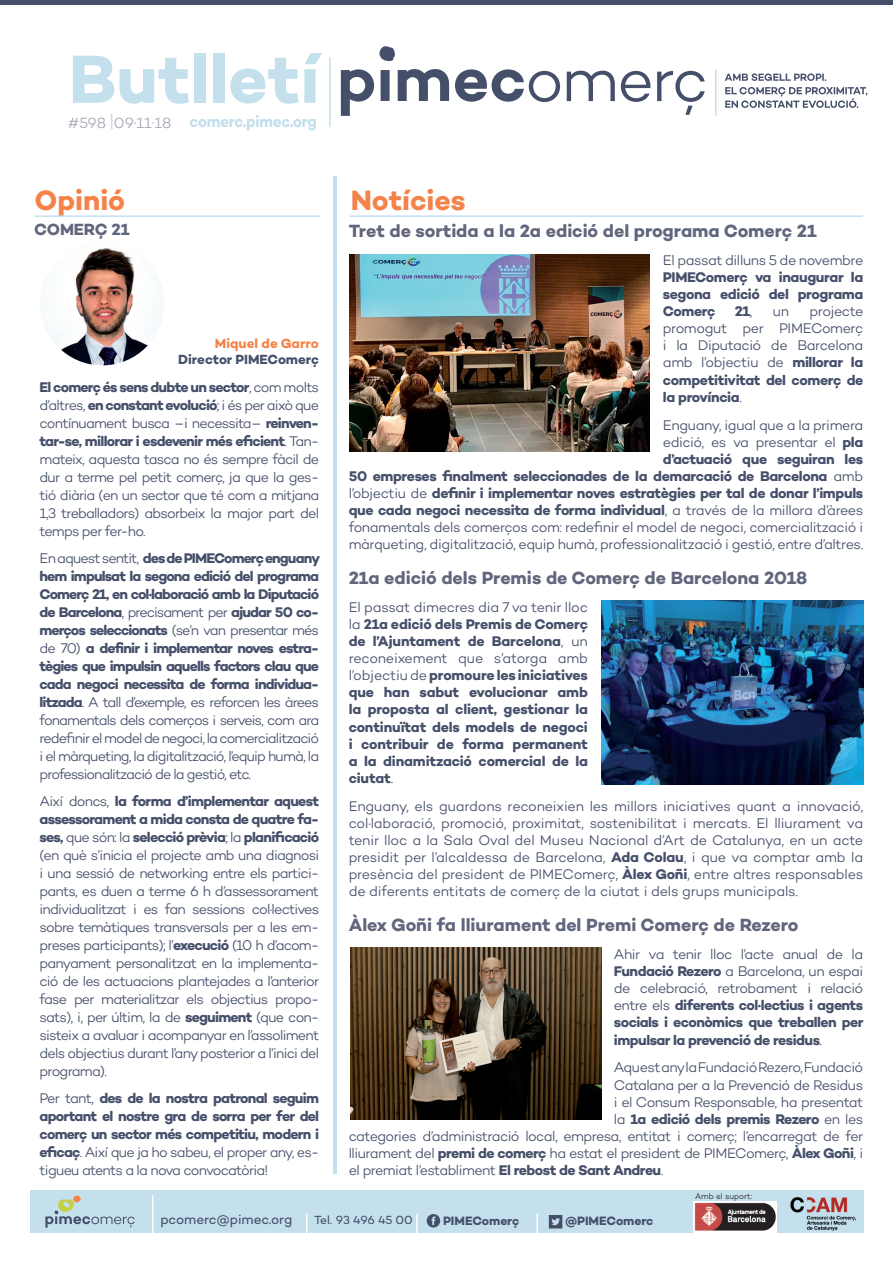
<style>
.page{position:relative;width:893px;height:1263px;background:#fff}
.page>*{position:absolute;margin:0;border:0;box-sizing:border-box;transform-origin:0 0}
.t1{font:700 69.15px "Campton";color:#c5e0ed}
.t2{font:700 28.5px "Campton";color:#f58349}
.t3{font:700 18px "Campton";letter-spacing:-.005em;color:#62667d}
.t4{font:700 16.5px "Campton";letter-spacing:-.01em;color:#62667d}
.t5{font:300 15px "Campton";color:#a6a6b4}
.t6{font:300 14.25px/18px "Campton";letter-spacing:-.035em;color:#454f6a;text-align:justify}
.t7{font:700 14.25px/17.1px "Campton";letter-spacing:-.035em;color:#454f6a;text-align:justify}
.t8{font:700 13.5px "Campton";letter-spacing:-.01em;color:#454f6a}
.t9{font:13.5px "Campton";letter-spacing:-.01em;color:#454f6a}
.t10{font:700 13.5px "Campton";color:#f58349}
.t11{font:700 12.3px "Campton";letter-spacing:-.01em;color:#454f6a}
.t12{font:12px "Campton";letter-spacing:-.015em;color:#454f6a}
.t13{font:300 8.25px "Campton";color:#231f20}
.s1{font-weight:700}
.s2{font-weight:300}
</style>
<div class="page">
<div style="left:30px;top:1190px;width:834px;height:43px;background:#c5e0ed"></div>
<svg style="left:725px;top:87px;width:142px;height:21px"></svg>
<svg style="left:725px;top:73px;width:101px;height:8px"></svg>
<svg style="left:190px;top:115px;width:126px;height:16px"></svg>
<hr style="left:329px;top:57px;width:2px;height:70px;background:#c5e0ed">
<hr style="left:715px;top:69px;width:1px;height:47px;background:#c5e0ed">
<svg style="left:45px;top:1195px;width:90px;height:33px"></svg>
<hr style="left:152px;top:1195px;width:1px;height:58px;background:#fff">
<hr style="left:306px;top:1213px;width:1px;height:33px;background:#fff">
<hr style="left:536px;top:1213px;width:2px;height:33px;background:#fff">
<hr style="left:416px;top:1214px;width:2px;height:32px;background:#fff">
<svg style="left:549px;top:1215px;width:13px;height:13px"></svg>
<div style="left:427px;top:1214px;width:13px;height:13px;background:#454e69;border-radius:50%"></div>
<svg style="left:431px;top:1216px;width:4px;height:9px"></svg>
<svg style="left:341px;top:69px;width:364px;height:47px"></svg>
<svg style="left:379px;top:46px;width:16px;height:15px"></svg>
<div style="left:0;top:0;width:893px;height:5px;background:#454f6a"></div>
<hr style="left:350px;top:215px;width:513px;height:2px;background:#c5e0ed">
<hr style="left:35px;top:215px;width:285px;height:2px;background:#c5e0ed">
<hr style="left:333px;top:176px;width:3px;height:998px;background:#c5e0ed">
<img style="left:790px;top:1197px;width:66px;height:34px">
<img style="left:694px;top:1201px;width:82px;height:31px">
<svg style="left:111px;top:114px;width:1px;height:15px"></svg>
<img style="left:41px;top:248px;width:123px;height:117px">
<img style="left:350px;top:254px;width:299px;height:197px">
<img style="left:601px;top:601px;width:262px;height:183px">
<img style="left:350px;top:947px;width:251px;height:172px">
<h1 class="t1" style="left:69px;top:35px;width:252px">Butlletí</h1>
<p class="t5" style="left:68px;top:113px;width:104px">#598 09·11·18</p>
<h2 class="t2" style="left:34px;top:182px;width:92px">Opinió</h2>
<p class="t4" style="left:34px;top:219px;width:97px">COMERÇ 21</p>
<p class="t10" style="left:215px;top:334px;width:105px">Miquel de Garro</p>
<p class="t8" style="left:178px;top:351px;width:142px">Director PIMEComerç</p>
<p class="t6" style="left:40px;top:378px;width:281px"><span class="s1">El comerç és sens dubte un sector</span>, com molts d’altres, <span class="s1">en constant evolució</span>; i és per això que contínuament busca –i necessita– <span class="s1">reinven&shy;tar-se, millorar i esdevenir més eficient</span>. Tan&shy;mateix, aquesta tasca no és sempre fàcil de dur a terme pel petit comerç, ja que la ges&shy;tió diària (en un sector que té com a mitjana 1,3 treballadors) absorbeix la major part del temps per fer-ho.</p>
<p class="t6" style="left:40px;top:549px;width:282px">En aquest sentit, <span class="s1">des de PIMEComerç enguany hem impulsat la segona edició del programa Comerç 21, en col·laboració amb la Diputació de Barcelona</span>, precisament per <span class="s1">ajudar 50 co&shy;merços seleccionats</span> (se’n van presentar més de 70) <span class="s1">a definir i implementar noves estra&shy;tègies que impulsin aquells factors clau que cada negoci necessita de forma individua&shy;litzada</span>. A tall d’exemple, es reforcen les àrees fonamentals dels comerços i serveis, com ara redefinir el model de negoci, la comercialització i el màrqueting, la digitalització, l’equip humà, la professionalització de la gestió, etc.</p>
<p class="t6" style="left:40px;top:792px;width:281px">Així doncs, <span class="s1">la forma d’implementar aquest assessorament a mida consta de quatre fa&shy;ses,</span> que són: la <span class="s1">selecció prèvia</span>; la <span class="s1">planificació </span>(en què s’inicia el projecte amb una diagnosi i una sessió de networking entre els partici&shy;pants, es duen a terme 6 h d’assessorament individualitzat i es fan sessions col·lectives sobre temàtiques transversals per a les em&shy;preses participants); l’<span class="s1">execució</span> (10 h d’acom&shy;panyament personalitzat en la implementa&shy;ció de les actuacions plantejades a l’anterior fase per materialitzar els objectius propo&shy;sats), i, per últim, la de <span class="s1">seguiment</span> (que con&shy;sisteix a avaluar i acompanyar en l’assoliment dels objectius durant l’any posterior a l’inici del programa).</p>
<p class="t7" style="left:40px;top:1089px;width:281px;line-height:18px"><span class="s2">Per tant,</span> des de la nostra patronal seguim aportant el nostre gra de sorra per fer del comerç un sector més competitiu, modern i eficaç<span class="s2">. Així que ja ho sabeu, el proper any, es&shy;tigueu atents a la nova convocatòria!</span></p>
<h2 class="t2" style="left:351px;top:182px;width:116px">Notícies</h2>
<p class="t3" style="left:349px;top:219px;width:469px">Tret de sortida a la 2a edició del programa Comerç 21</p>
<p class="t6" style="left:663px;top:251px;width:202px">El passat dilluns 5 de novembre</p>
<p class="t7" style="left:663px;top:268px;width:202px">PIMEComerç va inaugurar la segona edició del programa Comerç</p>
<p class="t7" style="left:735px;top:303px;width:19px">21<span class="s2">,</span></p>
<p class="t6" style="left:773px;top:302px;width:18px">un</p>
<p class="t6" style="left:663px;top:302px;width:202px;line-height:17.1px;text-indent:147px">projecte promogut per PIMEComerç i la Diputació de Barcelona amb l’objectiu de <span class="s1">millorar la competitivitat del comerç de la província</span>.</p>
<p class="t6" style="left:349px;top:416px;width:516px;line-height:17.1px;text-align:right">Enguany, igual que a la primera<br>edició, es va presentar el <span class="s1">pla<br>d’actuació que seguiran les<br>50 empreses finalment seleccionades de la demarcació de Barcelona</span> amb l’objectiu de <span class="s1">definir i implementar noves estratègies per tal de donar l’impuls que cada negoci necessita de forma individual</span>, a través de la millora d’àrees fonamentals dels comerços com: redefinir el model de negoci, comercialització i màrqueting, digitalització, equip humà, professionalització i gestió, entre d’altres.</p>
<p class="t3" style="left:349px;top:566px;width:460px">21a edició dels Premis de Comerç de Barcelona 2018</p>
<p class="t7" style="left:349px;top:598px;width:241px"><span class="s2">El passat dimecres dia 7 va tenir lloc la</span> 21a edició dels Premis de Comerç de l’Ajuntament de Barcelona<span class="s2">, un reconeixement que s’atorga amb l’objectiu de</span> promoure les iniciatives que han sabut evolucionar amb la proposta al client, gestionar la continuïtat dels models de negoci i contribuir de forma permanent a la dinamització comercial de la ciutat<span class="s2">.</span></p>
<p class="t6" style="left:349px;top:797px;width:516px;line-height:17.1px">Enguany, els guardons reconeixien les millors iniciatives quant a innovació, col·laboració, promoció, proximitat, sostenibilitat i mercats. El lliurament va tenir lloc a la Sala Oval del Museu Nacional d’Art de Catalunya, en un acte presidit per l’alcaldessa de Barcelona, <span class="s1">Ada Colau</span>, i que va comptar amb la presència del president de PIMEComerç, <span class="s1">Àlex Goñi</span>, entre altres responsables de diferents entitats de comerç de la ciutat i dels grups municipals.</p>
<p class="t3" style="left:349px;top:913px;width:451px">Àlex Goñi fa lliurament del Premi Comerç de Rezero</p>
<p class="t7" style="left:614px;top:945px;width:251px"><span class="s2">Ahir va tenir lloc l’acte anual de la </span>Fundació Rezero <span class="s2">a Barcelona, un espai de celebració, retrobament i relació entre els</span> diferents col·lectius i agents socials i econòmics que treballen per impulsar la prevenció de residus<span class="s2">.</span></p>
<p class="t6" style="left:614px;top:1058px;width:251px">Aquest any la Fundació Rezero, Fundació</p>
<p class="t6" style="left:614px;top:1075px;width:251px">Catalana per a la Prevenció de Residus</p>
<p class="t6" style="left:614px;top:1092px;width:251px">i el Consum Responsable, ha presentat</p>
<p class="t7" style="left:614px;top:1110px;width:251px"><span class="s2">la</span> 1a edició dels premis Rezero <span class="s2">en les</span></p>
<p class="t6" style="left:349px;top:1127px;width:516px">categories d’administració local, empresa, entitat i comerç; l’encarregat de fer</p>
<p class="t6" style="left:349px;top:1144px;width:516px">lliurament del <span class="s1">premi de comerç</span> ha estat el president de PIMEComerç, <span class="s1">Àlex Goñi</span>, i</p>
<p class="t6" style="left:349px;top:1161px;width:316px">el premiat l’establiment <span class="s1">El rebost de Sant Andreu</span>.</p>
<p class="t13" style="left:695px;top:1191px;width:59px">Amb el suport:</p>
<p class="t9" style="left:160px;top:1211px;width:133px">pcomerc@pimec.org</p>
<p class="t12" style="left:314px;top:1212px;width:100px">Tel. 93 496 45 00</p>
<p class="t11" style="left:443px;top:1213px;width:78px">PIMEComerç</p>
<p class="t11" style="left:565px;top:1213px;width:90px">@PIMEComerc</p>
</div>
